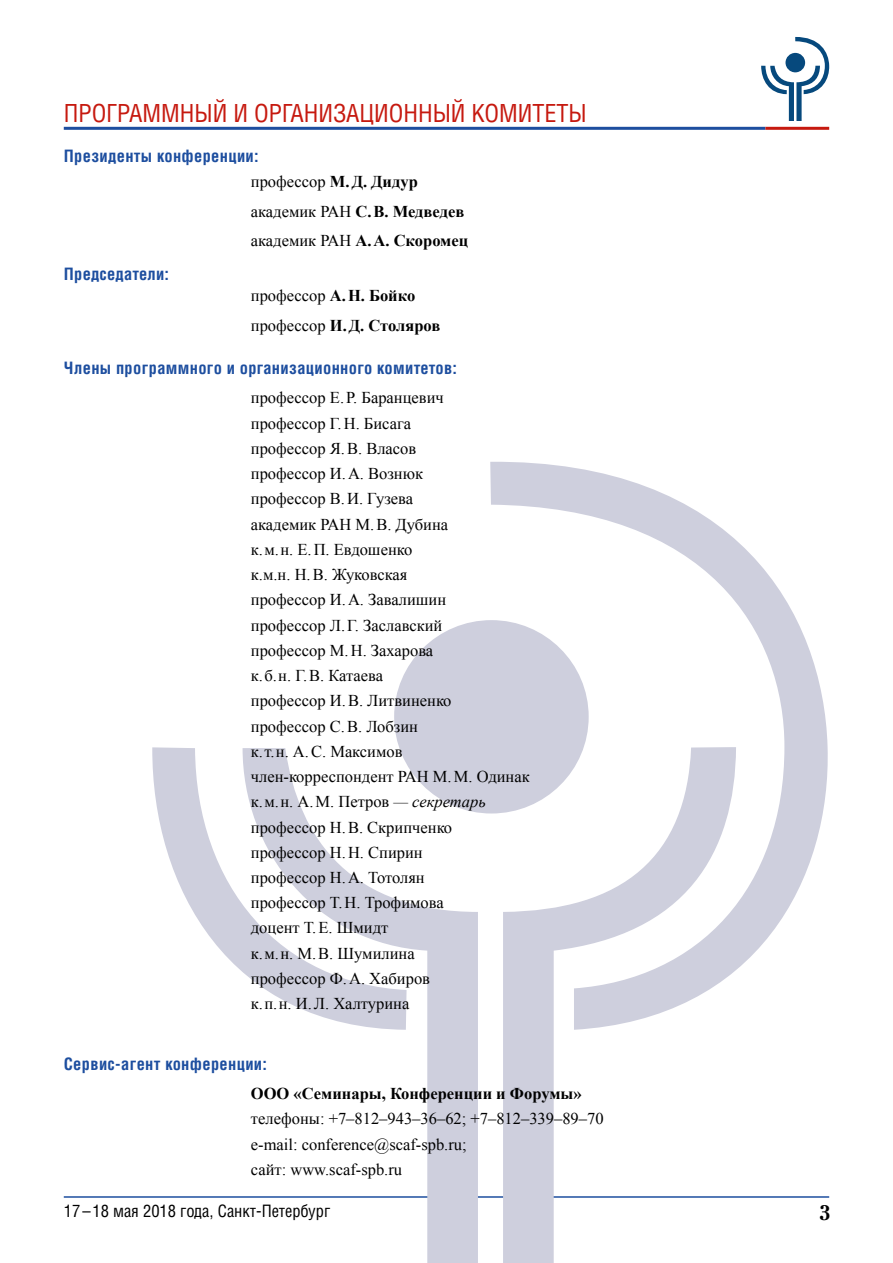
<style>
.page{position:relative;width:893px;height:1263px;background:#fff}
.page>*{position:absolute;margin:0;border:0;box-sizing:border-box;transform-origin:0 0}
.t1{font:24px "DP Letterica Condensed";color:#c6190f}
.t2{font:700 21px "DP Petersburg";color:#000}
.t3{font:16.5px/25.2px "Times New Roman";color:#000}
.t4{font:700 16.5px/29.5px "Times New Roman";color:#000}
.t5{font:700 16.5px "DP Letterica Condensed";letter-spacing:.02em;color:#1d4e9f}
.t6{font:16.5px "DP Letterica Condensed";color:#000}
.s1{font-weight:400}
.s2{font-style:italic}
</style>
<div class="page">
<svg style="left:761px;top:37px;width:68px;height:83px"></svg>
<hr style="left:64px;top:127px;width:701px;height:3px;background:#1d4e9f">
<hr style="left:765px;top:127px;width:64px;height:3px;background:#c6190f">
<hr style="left:64px;top:1196px;width:765px;height:2px;background:#1d4e9f">
<svg style="left:243px;top:765px;width:235px;height:498px"></svg>
<svg style="left:503px;top:1030px;width:233px;height:233px"></svg>
<div style="left:394px;top:620px;width:195px;height:193px;background:#cecfdd;border-radius:50%"></div>
<svg style="left:152px;top:747px;width:255px;height:283px"></svg>
<svg style="left:490px;top:462px;width:338px;height:568px"></svg>
<h1 class="t1" style="left:64px;top:99px;width:70px">Программн</h1>
<h1 class="t1" style="left:194px;top:99px;width:167px">ый и Организационн</h1>
<h1 class="t1" style="left:433px;top:99px;width:54px">ый комитет</h1>
<h1 class="t1" style="left:568px;top:99px;width:20px">ы</h1>
<p class="t5" style="left:64px;top:146px;width:196px">Президенты конференции:</p>
<p class="t4" style="left:251px;top:166px;width:219px"><span class="s1">профессор</span> М. Д. Дидур <span class="s1">академик РАН</span> С. В. Медведев <span class="s1">академик РАН</span> А. А. Скоромец</p>
<p class="t5" style="left:64px;top:264px;width:107px">Председатели:</p>
<p class="t4" style="left:251px;top:281px;width:191px"><span class="s1">профессор</span> А. Н. Бойко <span class="s1">профессор</span> И. Д. Столяров</p>
<p class="t5" style="left:64px;top:358px;width:395px">Члены программного и организационного комитетов:</p>
<p class="t3" style="left:251px;top:385px;width:280px">профессор Е.Р. Баранцевич<br>профессор Г.Н. Бисага<br>профессор Я.В. Власов<br>профессор И.А. Вознюк<br>профессор В.И. Гузева<br>академик РАН М.В. Дубина<br>к. м. н. Е.П. Евдошенко<br>к.м.н. Н.В. Жуковская<br>профессор И.А. Завалишин<br>профессор Л.Г. Заславский<br>профессор М.Н. Захарова<br>к. б. н. Г.В. Катаева<br>профессор И.В. Литвиненко профессор С.В. Лобзин<br>к. т. н. А.С. Максимов член-корреспондент РАН М.М. Одинак к. м. н. А.М. Петров <span class="s2">— секретарь </span>профессор Н.В. Скрипченко профессор Н.Н. Спирин<br>профессор Н.А. Тотолян<br>профессор Т.Н. Трофимова<br>доцент Т.Е. Шмидт<br>к. м. н. М.В. Шумилина<br>профессор Ф.А. Хабиров<br>к. п. н. И.Л. Халтурина</p>
<p class="t5" style="left:64px;top:1053px;width:205px">Сервис-агент конференции:</p>
<p class="t4" style="left:251px;top:1078px;width:332px">ООО «Семинары, Конференции и Форумы»</p>
<p class="t3" style="left:251px;top:1105px;width:354px">телефоны: +7–812–943–36–62; +7–812–339–89–70 е-mail: conference@scaf-spb.ru;<br>сайт: www.scaf-spb.ru</p>
<p class="t6" style="left:64px;top:1201px;width:268px">17 – 18 мая 2018 года, Санкт-Петербург</p>
<p class="t2" style="left:819px;top:1199px;width:13px">3</p>
</div>
